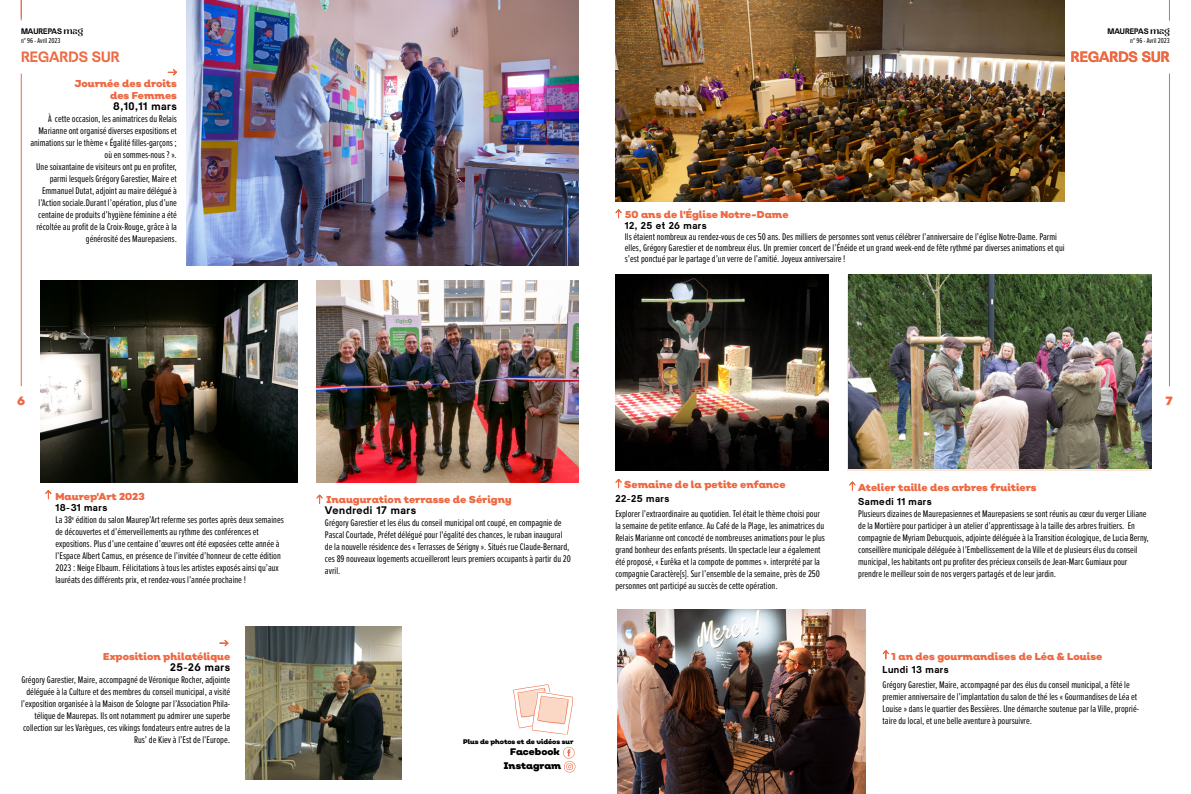
<style>
.page{position:relative;width:1191px;height:794px;background:#fff}
.page>*{position:absolute;margin:0;border:0;box-sizing:border-box;transform-origin:0 0}
.t1{font:700 15px "Terminal Guise";color:#ed6942}
.t2{font:900 12px "Nutmeg Headline";color:#ed6942}
.t3{font:700 11px "Terminal Guise";letter-spacing:.05em;color:#000}
.t4{font:10px/12px "Proxima Nova Ex Cn";color:#000}
.t5{font:900 10px/12px "Nutmeg Headline";color:#ed6942;text-align:right}
.t6{font:700 10px "Terminal Guise";letter-spacing:.05em;color:#000}
.t7{font:900 9.6px/13.3px "Nutmeg Headline";color:#000;text-align:center}
.t8{font:700 8px "Terminal Guise";color:#000}
.t9{font:7.5px "Proxima Nova Ex Cn";color:#000}
.t10{font:900 6.7px "Nutmeg Headline";letter-spacing:-.01em;color:#000}
.s1{font-family:"Zolina"}
.s2{font-size:11px}
</style>
<div class="page">
<img style="left:848px;top:275px;width:303px;height:193px">
<svg style="left:615px;top:478px;width:7px;height:11px"></svg>
<svg style="left:882px;top:650px;width:7px;height:10px"></svg>
<img style="left:615px;top:0;width:449px;height:201px">
<svg style="left:615px;top:209px;width:7px;height:10px"></svg>
<img style="left:615px;top:275px;width:214px;height:196px">
<img style="left:618px;top:609px;width:247px;height:185px">
<svg style="left:849px;top:481px;width:7px;height:10px"></svg>
<svg style="left:513px;top:684px;width:61px;height:50px"></svg>
<svg style="left:563px;top:747px;width:12px;height:25px"></svg>
<svg style="left:167px;top:70px;width:10px;height:6px"></svg>
<img style="left:40px;top:281px;width:258px;height:201px">
<img style="left:246px;top:627px;width:155px;height:152px">
<img style="left:316px;top:281px;width:262px;height:201px">
<img style="left:186px;top:0;width:392px;height:265px">
<svg style="left:316px;top:494px;width:7px;height:10px"></svg>
<svg style="left:219px;top:640px;width:10px;height:7px"></svg>
<svg style="left:45px;top:490px;width:7px;height:10px"></svg>
<hr style="left:1169px;top:74px;width:1px;height:312px;background:#ed6942">
<hr style="left:21px;top:74px;width:1px;height:312px;background:#ed6942">
<svg style="left:1169px;top:0;width:1px;height:20px"></svg>
<svg style="left:21px;top:0;width:1px;height:20px"></svg>
<p class="t8" style="left:21px;top:27px;width:64px">MAUREPAS <span class="s1">mag</span></p>
<p class="t9" style="left:21px;top:35px;width:41px">n° 96 - Avril 2023</p>
<p class="t8" style="left:1107px;top:27px;width:64px">MAUREPAS <span class="s1">mag</span></p>
<p class="t9" style="left:1130px;top:35px;width:41px">n° 96 - Avril 2023</p>
<h1 class="t1" style="left:21px;top:48px;width:100px">REGARDS SUR</h1>
<h1 class="t1" style="left:1070px;top:48px;width:100px">REGARDS SUR</h1>
<p class="t5" style="left:75px;top:78px;width:104px">Journée des droits des Femmes</p>
<p class="t3" style="left:113px;top:100px;width:65px">8,10,11 mars</p>
<p class="t4" style="left:30px;top:112px;width:148px;text-align:right">À cette occasion, les animatrices du Relais Marianne ont organisé diverses expositions et animations sur le thème « Égalité filles-garçons ; où en sommes-nous ? ».<br>Une soixantaine de visiteurs ont pu en profiter, parmi lesquels Grégory Garestier, Maire et Emmanuel Dutat, adjoint au maire délégué à l’Action sociale.Durant l’opération, plus d’une centaine de produits d’hygiène féminine a été récoltée au profit de la Croix-Rouge, grâce à la générosité des Maurepasiens.</p>
<p class="t5" style="left:625px;top:209px;width:165px">50 ans de l'Église Notre-Dame</p>
<p class="t6" style="left:625px;top:220px;width:83px">12, 25 et 26 mars</p>
<p class="t4" style="left:625px;top:231px;width:441px;line-height:11px">Ils étaient nombreux au rendez-vous de ces 50 ans. Des milliers de personnes sont venus célébrer l’anniversaire de l’église Notre-Dame. Parmi elles, Grégory Garestier et de nombreux élus. Un premier concert de l’Énéide et un grand week-end de fête rythmé par diverses animations et qui s’est ponctué par le partage d’un verre de l’amitié. Joyeux anniversaire !</p>
<p class="t2" style="left:17px;top:393px;width:10px">6</p>
<p class="t2" style="left:1165px;top:393px;width:8px">7</p>
<p class="t5" style="left:55px;top:491px;width:91px">Maurep'Art 2023</p>
<p class="t6" style="left:55px;top:502px;width:53px">18-31 mars</p>
<p class="t4" style="left:55px;top:514px;width:230px">La 38<sup>e</sup> édition du salon Maurep’Art referme ses portes après deux semaines de découvertes et d’émerveillements au rythme des conférences et expositions. Plus d’une centaine d’œuvres ont été exposées cette année à l’Espace Albert Camus, en présence de l’invitée d’honneur de cette édition 2023 : Neige Elbaum. Félicitations à tous les artistes exposés ainsi qu’aux lauréats des différents prix, et rendez-vous l’année prochaine !</p>
<p class="t5" style="left:103px;top:650px;width:128px">Exposition philatélique</p>
<p class="t3" style="left:170px;top:660px;width:61px">25-26 mars</p>
<p class="t4" style="left:21px;top:673px;width:211px;text-align:right">Grégory Garestier, Maire, accompagné de Véronique Rocher, adjointe déléguée à la Culture et des membres du conseil municipal, a visité l’exposition organisée à la Maison de Sologne par l’Association Phila&shy;télique de Maurepas. Ils ont notamment pu admirer une superbe collection sur les Varègues, ces vikings fondateurs entre autres de la Rus’ de Kiev à l’Est de l’Europe<span class="s2">.</span></p>
<p class="t5" style="left:326px;top:494px;width:187px">Inauguration terrasse de Sérigny</p>
<p class="t3" style="left:325px;top:503px;width:93px">Vendredi 17 mars</p>
<p class="t4" style="left:325px;top:516px;width:247px">Grégory Garestier et les élus du conseil municipal ont coupé, en compagnie de Pascal Courtade, Préfet délégué pour l'égalité des chances, le ruban inaugural de la nouvelle résidence des « Terrasses de Sérigny ». Situés rue Claude-Bernard, ces 89 nouveaux logements accueilleront leurs premiers occupants à partir du 20 avril.</p>
<p class="t10" style="left:463px;top:737px;width:112px">Plus de photos et de vidéos sur</p>
<p class="t7" style="left:504px;top:745px;width:59px">Facebook<br>Instagram</p>
<p class="t5" style="left:624px;top:479px;width:163px">Semaine de la petite enfance</p>
<p class="t6" style="left:615px;top:492px;width:56px">22-25 mars</p>
<p class="t4" style="left:615px;top:507px;width:211px">Explorer l’extraordinaire au quotidien. Tel était le thème choisi pour la semaine de petite enfance. Au Café de la Plage, les animatrices du Relais Marianne ont concocté de nombreuses animations pour le plus grand bonheur des enfants présents. Un spectacle leur a également été proposé, « Eurêka et la compote de pommes ». interprété par la compagnie Caractère[s]. Sur l’ensemble de la semaine, près de 250 personnes ont participé au succès de cette opération.</p>
<p class="t5" style="left:858px;top:482px;width:180px">Atelier taille des arbres fruitiers</p>
<p class="t6" style="left:858px;top:495px;width:75px">Samedi 11 mars</p>
<p class="t4" style="left:858px;top:507px;width:292px">Plusieurs dizaines de Maurepasiennes et Maurepasiens se sont réunis au cœur du verger Liliane de la Mortière pour participer à un atelier d’apprentissage à la taille des arbres fruitiers. En compagnie de Myriam Debucquois, adjointe déléguée à la Transition écologique, de Lucia Berny, conseillère municipale déléguée à l’Embellissement de la Ville et de plusieurs élus du conseil municipal, les habitants ont pu profiter des précieux conseils de Jean-Marc Gumiaux pour prendre le meilleur soin de nos vergers partagés et de leur jardin.</p>
<p class="t5" style="left:891px;top:650px;width:212px">1 an des gourmandises de Léa &amp; Louise</p>
<p class="t6" style="left:882px;top:664px;width:68px">Lundi 13 mars</p>
<p class="t4" style="left:882px;top:678px;width:258px">Grégory Garestier, Maire, accompagné par des élus du conseil municipal, a fêté le premier anniversaire de l’implantation du salon de thé les « Gourmandises de Léa et Louise » dans le quartier des Bessières. Une démarche soutenue par la Ville, proprié&shy;taire du local, et une belle aventure à poursuivre.</p>
</div>
